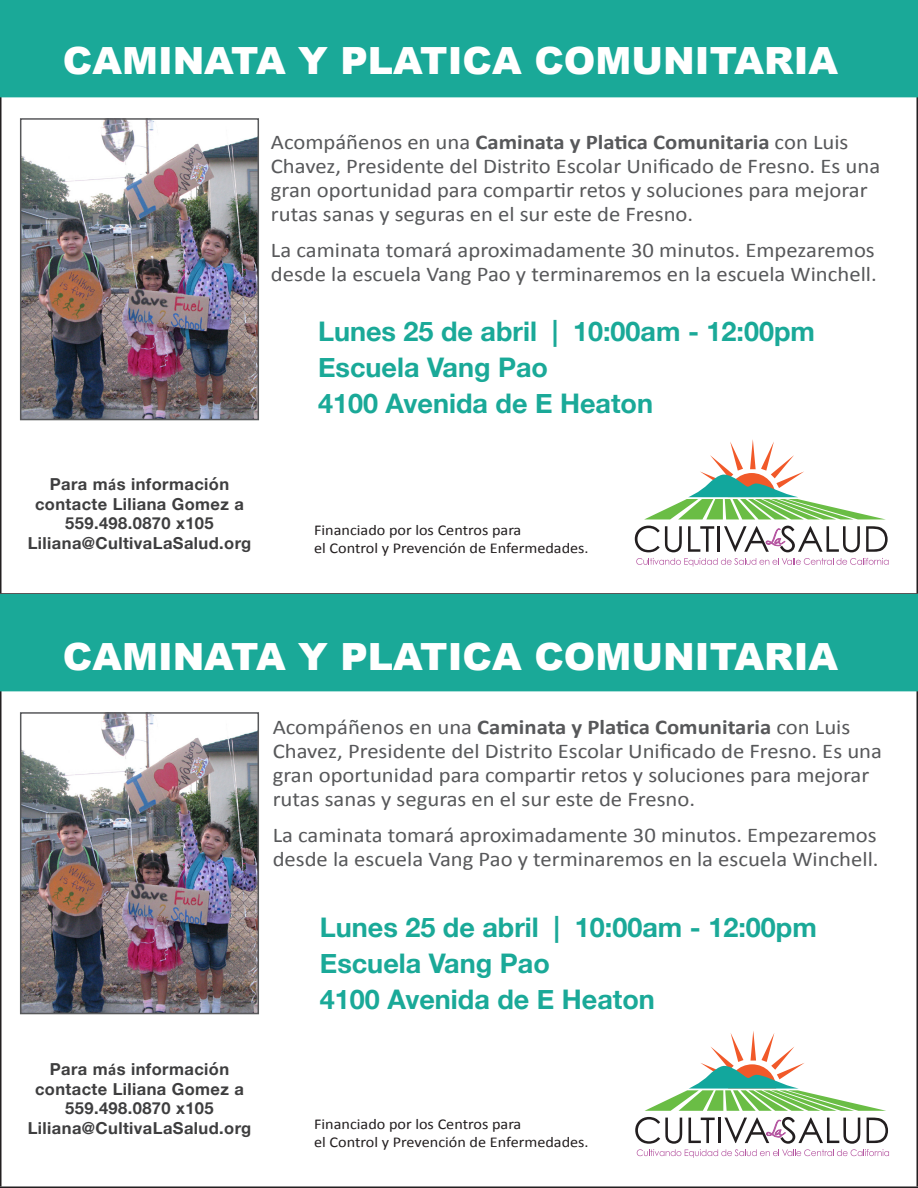
<style>
.page{position:relative;width:918px;height:1188px;background:#fff}
.page>*{position:absolute;margin:0;border:0;box-sizing:border-box;transform-origin:0 0}
.t1{font:900 37.5px "Arial";color:#fff}
.t2{font:700 27px "Helvetica Neue";color:#1aa998}
.t3{font:21px/24px "Calibri";color:#57585a;scale:1.08 1}
.t4{font:700 16.5px/19.5px "Helvetica Neue";letter-spacing:.025em;color:#3e3e3f;text-align:center}
.t5{font:15px "Calibri";color:#231f20;scale:1.08 1}
.s1{font-weight:700}
.s2{font-family:"Calibri"}
</style>
<div class="page">
<hr style="left:0;top:2px;width:2px;height:591px;background:#231f20">
<hr style="left:916px;top:2px;width:2px;height:591px;background:#231f20">
<hr style="left:0;top:593px;width:918px;height:2px;background:#231f20">
<hr style="left:0;top:595px;width:2px;height:591px;background:#231f20">
<hr style="left:916px;top:595px;width:2px;height:591px;background:#231f20">
<hr style="left:0;top:1186px;width:918px;height:2px;background:#231f20">
<svg style="left:645px;top:439px;width:239px;height:80px"></svg>
<svg style="left:635px;top:526px;width:47px;height:26px"></svg>
<svg style="left:688px;top:526px;width:26px;height:26px"></svg>
<hr style="left:718px;top:526px;width:2px;height:26px;background:#231f20">
<svg style="left:866px;top:526px;width:22px;height:26px"></svg>
<svg style="left:724px;top:526px;width:136px;height:26px"></svg>
<svg style="left:636px;top:558px;width:253px;height:8px"></svg>
<div style="left:1px;top:1px;width:916px;height:96px;background:#1aa998"></div>
<div style="left:0;top:0;width:918px;height:97px;border:2px solid #1aa998"></div>
<img style="left:23px;top:121px;width:233px;height:296px">
<div style="left:20px;top:118px;width:239px;height:302px;border:2px solid #57585a"></div>
<div style="left:1px;top:595px;width:916px;height:96px;background:#1aa998"></div>
<div style="left:0;top:594px;width:918px;height:97px;border:2px solid #1aa998"></div>
<img style="left:23px;top:715px;width:233px;height:296px">
<div style="left:20px;top:712px;width:239px;height:302px;border:2px solid #57585a"></div>
<svg style="left:645px;top:1031px;width:241px;height:80px"></svg>
<svg style="left:635px;top:1117px;width:254px;height:41px"></svg>
<p class="t1" style="left:63px;top:33px;width:777px">CAMINATA Y PLATICA COMUNITARIA</p>
<p class="t3" style="left:271px;top:130px;width:566px">Acompáñenos en una <span class="s1">Caminata y Platica Comunitaria</span> con Luis Chavez, Presidente del Distrito Escolar Unificado de Fresno. Es una gran oportunidad para compartir retos y soluciones para mejorar rutas sanas y seguras en el sur este de Fresno.</p>
<p class="t3" style="left:271px;top:238px;width:563px">La caminata tomará aproximadamente 30 minutos. Empezaremos desde la escuela Vang Pao y terminaremos en la escuela Winchell.</p>
<p class="t2" style="left:318px;top:310px;width:499px">Lunes 25 de abril | 10:00am - 12:00pm</p>
<p class="t2" style="left:318px;top:346px;width:232px">Escuela Vang Pao</p>
<p class="t2" style="left:318px;top:382px;width:337px">4100 Avenida de E Heaton</p>
<p class="t4" style="left:50px;top:475px;width:181px">Para m<span class="s2">á</span>s información</p>
<p class="t4" style="left:35px;top:494px;width:210px">contacte Liliana Gomez a<br>559.498.0870 x105</p>
<p class="t4" style="left:28px;top:533px;width:225px">Liliana@CultivaLaSalud.org</p>
<p class="t5" style="left:314px;top:521px;width:193px">Financiado por los Centros para</p>
<p class="t5" style="left:314px;top:539px;width:256px">el Control y Prevención de Enfermedades.</p>
<p class="t1" style="left:63px;top:629px;width:777px">CAMINATA Y PLATICA COMUNITARIA</p>
<p class="t3" style="left:273px;top:715px;width:566px">Acompáñenos en una <span class="s1">Caminata y Platica Comunitaria</span> con Luis Chavez, Presidente del Distrito Escolar Unificado de Fresno. Es una gran oportunidad para compartir retos y soluciones para mejorar rutas sanas y seguras en el sur este de Fresno.</p>
<p class="t3" style="left:273px;top:823px;width:563px">La caminata tomará aproximadamente 30 minutos. Empezaremos desde la escuela Vang Pao y terminaremos en la escuela Winchell.</p>
<p class="t4" style="left:50px;top:1060px;width:181px">Para m<span class="s2">á</span>s información</p>
<p class="t4" style="left:35px;top:1080px;width:210px">contacte Liliana Gomez a<br>559.498.0870 x105</p>
<p class="t4" style="left:28px;top:1119px;width:225px">Liliana@CultivaLaSalud.org</p>
<p class="t2" style="left:320px;top:906px;width:499px">Lunes 25 de abril | 10:00am - 12:00pm</p>
<p class="t2" style="left:320px;top:942px;width:232px">Escuela Vang Pao</p>
<p class="t2" style="left:320px;top:978px;width:337px">4100 Avenida de E Heaton</p>
<p class="t5" style="left:314px;top:1115px;width:193px">Financiado por los Centros para</p>
<p class="t5" style="left:314px;top:1133px;width:256px">el Control y Prevención de Enfermedades.</p>
</div>
